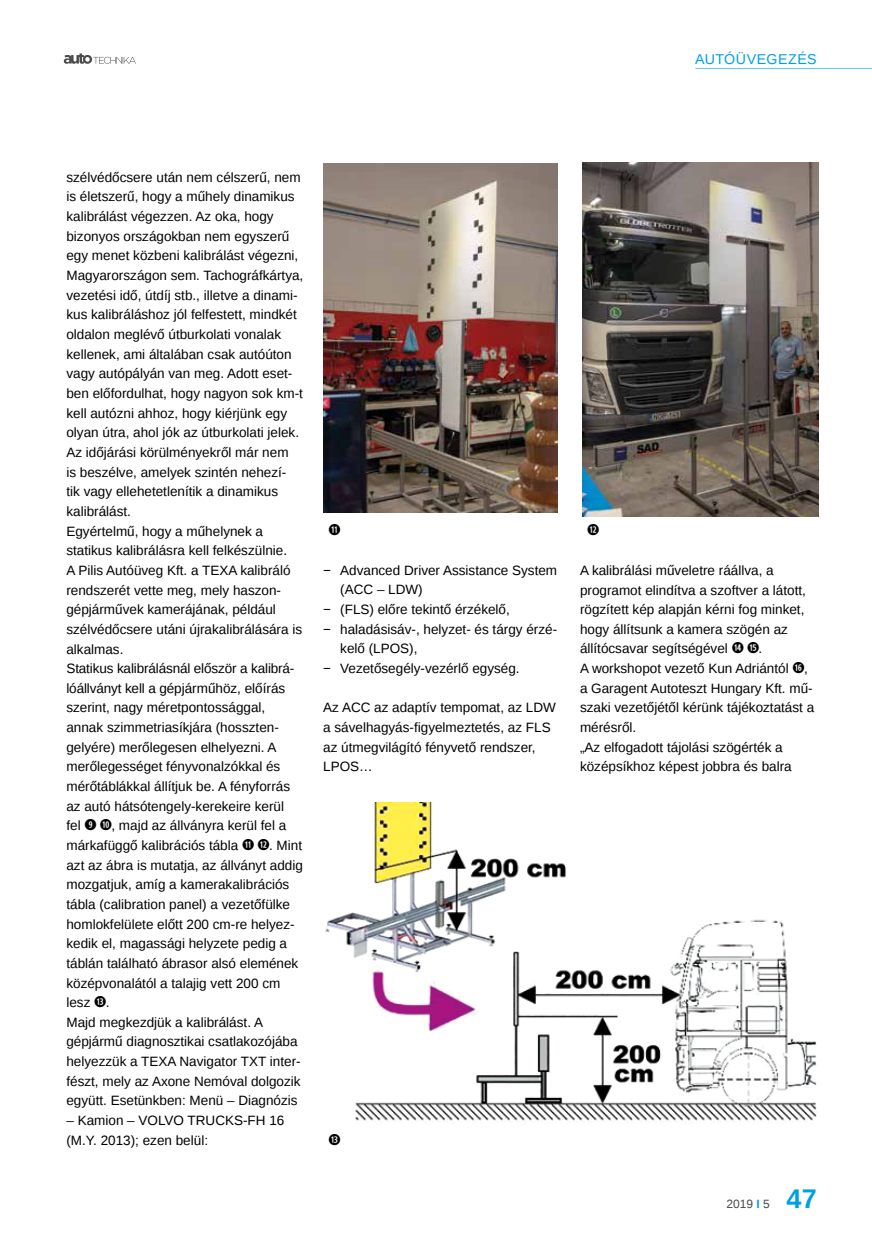
<style>
.page{position:relative;width:872px;height:1246px;background:#fff}
.page>*{position:absolute;margin:0;border:0;box-sizing:border-box;transform-origin:0 0}
.t1{font:700 27px "Liberation Sans";color:#009fe3}
.t2{font:15px "Combi Numerals Ltd";color:#000}
.t3{font:14.25px "Liberation Sans";letter-spacing:.03em;color:#009fe3}
.t4{font:13.5px/19.6px "Liberation Sans";color:#000}
.t5{font:12px "Liberation Sans";color:#4a4a49}
.s1{font-family:"Combi Numerals Ltd";font-size:15px}
.s2{font-weight:700;color:#009fe3}
</style>
<div class="page">
<svg style="left:64px;top:53px;width:72px;height:11px"></svg>
<hr style="left:695px;top:68px;width:177px;height:1px;background:#5bc5f2">
<img style="left:324px;top:163px;width:233px;height:350px">
<img style="left:582px;top:162px;width:237px;height:354px">
<img style="left:326px;top:802px;width:491px;height:319px">
<p class="t3" style="left:695px;top:51px;width:123px">AUTÓÜVEGEZÉS</p>
<p class="t4" style="left:66px;top:168px;width:238px">szélvédőcsere után nem célszerű, nem is életszerű, hogy a műhely dinamikus kalibrálást végezzen. Az oka, hogy bizonyos országokban nem egyszerű egy menet közbeni kalibrálást végezni, Magyarországon sem. Tachográfkártya, vezetési idő, útdíj stb., illetve a dinami&shy;kus kalibráláshoz jól felfestett, mindkét oldalon meglévő útburkolati vonalak kellenek, ami általában csak autóúton vagy autópályán van meg. Adott eset&shy;ben előfordulhat, hogy nagyon sok km-t kell autózni ahhoz, hogy kiérjünk egy olyan útra, ahol jók az útburkolati jelek.<br>Az időjárási körülményekről már nem<br>is beszélve, amelyek szintén nehezí-<br>tik vagy ellehetetlenítik a dinamikus kalibrálást.<br>Egyértelmű, hogy a műhelynek a statikus kalibrálásra kell felkészülnie.<br>A Pilis Autóüveg Kft. a TEXA kalibráló rendszerét vette meg, mely haszon&shy;gépjárművek kamerájának, például szélvédőcsere utáni újrakalibrálására is alkalmas.<br>Statikus kalibrálásnál először a kalibrá&shy;lóállványt kell a gépjárműhöz, előírás szerint, nagy méretpontossággal, annak szimmetriasíkjára (hosszten&shy;gelyére) merőlegesen elhelyezni. A merőlegességet fényvonalzókkal és mérőtáblákkal állítjuk be. A fényforrás az autó hátsótengely-kerekeire kerül<br>fel <span class="s1">➒ ➓</span>, majd az állványra kerül fel a márkafüggő kalibrációs tábla <span class="s1">⓫ ⓬</span>. Mint azt az ábra is mutatja, az állványt addig mozgatjuk, amíg a kamerakalibrációs tábla (calibration panel) a vezetőfülke homlokfelülete előtt 200 cm-re helyez&shy;kedik el, magassági helyzete pedig a táblán található ábrasor alsó elemének középvonalától a talajig vett 200 cm lesz <span class="s1">⓭</span>.<br>Majd megkezdjük a kalibrálást. A gépjármű diagnosztikai csatlakozójába helyezzük a TEXA Navigator TXT inter&shy;fészt, mely az Axone Nemóval dolgozik együtt. Esetünkben: Menü – Diagnózis</p>
<p class="t4" style="left:66px;top:1111px;width:219px">– Kamion – VOLVO TRUCKS-FH 16 (M.Y. 2013); ezen belül:</p>
<p class="t2" style="left:328px;top:521px;width:14px">⓫</p>
<p class="t2" style="left:587px;top:521px;width:14px">⓬</p>
<p class="t4" style="left:323px;top:561px;width:235px">− Advanced Driver Assistance System</p>
<p class="t4" style="left:340px;top:580px;width:84px">(ACC – LDW)</p>
<p class="t4" style="left:323px;top:600px;width:188px">− (FLS) előre tekintő érzékelő,</p>
<p class="t4" style="left:323px;top:620px;width:235px">− haladásisáv-, helyzet- és tárgy érzé-</p>
<p class="t4" style="left:340px;top:639px;width:79px">kelő (LPOS),</p>
<p class="t4" style="left:323px;top:659px;width:198px">− Vezetősegély-vezérlő egység.</p>
<p class="t4" style="left:323px;top:698px;width:234px">Az ACC az adaptív tempomat, az LDW a sávelhagyás-figyelmeztetés, az FLS az útmegvilágító fényvető rendszer,<br>LPOS…</p>
<p class="t4" style="left:580px;top:561px;width:236px">A kalibrálási műveletre ráállva, a programot elindítva a szoftver a látott, rögzített kép alapján kérni fog minket, hogy állítsunk a kamera szögén az állítócsavar segítségével <span class="s1">⓮ ⓯</span>.<br>A workshopot vezető Kun Adriántól <span class="s1">⓰</span>, a Garagent Autoteszt Hungary Kft. mű&shy;szaki vezetőjétől kérünk tájékoztatást a mérésről.<br>„Az elfogadott tájolási szögérték a középsíkhoz képest jobbra és balra</p>
<p class="t2" style="left:328px;top:1131px;width:14px">⓭</p>
<p class="t5" style="left:726px;top:1197px;width:45px">2019 <span class="s2">I</span> 5</p>
<h1 class="t1" style="left:786px;top:1180px;width:32px">47</h1>
</div>
